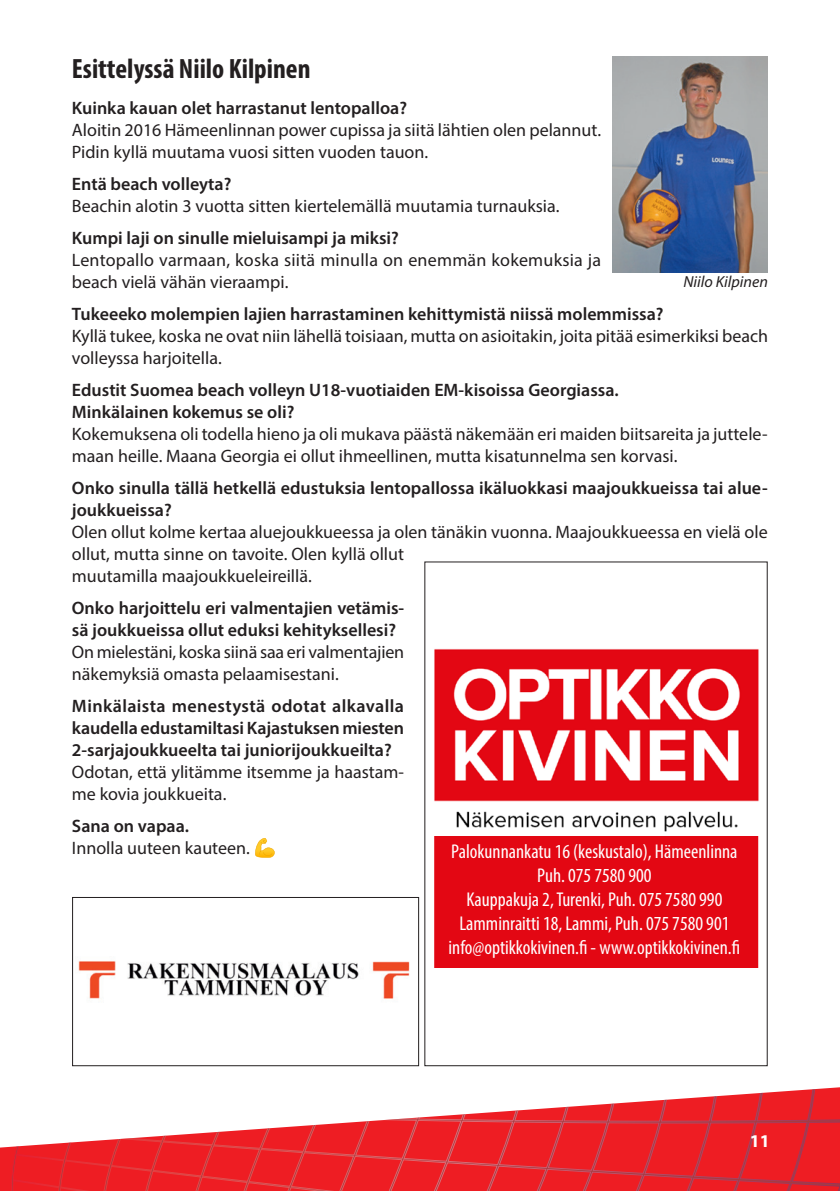
<style>
.page{position:relative;width:840px;height:1191px;background:#fff}
.page>*{position:absolute;margin:0;border:0;box-sizing:border-box;transform-origin:0 0}
.otsikko_uusi{font:700 condensed 28px "Myriad Pro";color:#231f20}
.OTSIKKO{font:condensed 20px "Myriad Pro";color:#fff}
.leipis{font:18px/22px "Myriad Pro";color:#231f20}
.leipis-2{font:600 18px/22px "Myriad Pro";color:#231f20}
.t1{font:700 18px "Myriad Pro";color:#fff}
.Kuvateksti{font:italic 16px "Myriad Pro";color:#231f20}
</style>
<div class="page">
<svg style="left:0;top:1087px;width:839px;height:104px"></svg>
<img style="left:612px;top:57px;width:155px;height:215px">
<img style="left:434px;top:649px;width:325px;height:183px">
<div style="left:434px;top:837px;width:325px;height:130px;background:#e30713"></div>
<img style="left:78px;top:961px;width:332px;height:38px">
<div style="left:72px;top:897px;width:347px;height:169px;border:1px solid #231f20"></div>
<p class="otsikko_uusi" style="left:72px;top:51px;width:240px">Esittelyssä Niilo Kilpinen</p>
<p class="leipis-2" style="left:72px;top:96px;width:336px">Kuinka kauan olet harrastanut lentopalloa?</p>
<p class="leipis" style="left:72px;top:118px;width:530px">Aloitin 2016 Hämeenlinnan power cupissa ja siitä lähtien olen pelannut.<br>Pidin kyllä muutama vuosi sitten vuoden tauon.</p>
<p class="leipis-2" style="left:72px;top:172px;width:161px">Entä beach volleyta?</p>
<p class="leipis" style="left:72px;top:194px;width:489px">Beachin alotin 3 vuotta sitten kiertelemällä muutamia turnauksia.</p>
<p class="leipis-2" style="left:72px;top:226px;width:328px">Kumpi laji on sinulle mieluisampi ja miksi?</p>
<p class="leipis" style="left:72px;top:248px;width:530px">Lentopallo varmaan, koska siitä minulla on enemmän kokemuksia ja beach vielä vähän vieraampi.</p>
<p class="leipis-2" style="left:72px;top:302px;width:593px">Tukeeeko molempien lajien harrastaminen kehittymistä niissä molemmissa?</p>
<p class="leipis" style="left:72px;top:324px;width:697px">Kyllä tukee, koska ne ovat niin lähellä toisiaan, mutta on asioitakin, joita pitää esimerkiksi beach volleyssa harjoitella.</p>
<p class="leipis-2" style="left:72px;top:378px;width:548px">Edustit Suomea beach volleyn U18-vuotiaiden EM-kisoissa Georgiassa.</p>
<p class="leipis-2" style="left:72px;top:400px;width:224px">Minkälainen kokemus se oli?</p>
<p class="leipis" style="left:72px;top:422px;width:697px">Kokemuksena oli todella hieno ja oli mukava päästä näkemään eri maiden biitsareita ja juttele&shy;maan heille. Maana Georgia ei ollut ihmeellinen, mutta kisatunnelma sen korvasi.</p>
<p class="leipis-2" style="left:72px;top:476px;width:697px">Onko sinulla tällä hetkellä edustuksia lentopallossa ikäluokkasi maajoukkueissa tai alue&shy;joukkueissa?</p>
<p class="leipis" style="left:72px;top:520px;width:697px">Olen ollut kolme kertaa aluejoukkueessa ja olen tänäkin vuonna. Maajoukkueessa en vielä ole ollut, mutta sinne on tavoite. Olen kyllä ollut<br>muutamilla maajoukkueleireillä.</p>
<p class="leipis-2" style="left:72px;top:596px;width:333px">Onko harjoittelu eri valmentajien vetämis&shy;sä joukkueissa ollut eduksi kehityksellesi?</p>
<p class="leipis" style="left:72px;top:640px;width:334px">On mielestäni, koska siinä saa eri valmentajien näkemyksiä omasta pelaamisestani.</p>
<p class="leipis-2" style="left:72px;top:694px;width:333px;text-align:justify">Minkälaista menestystä odotat alkavalla kaudella edustamiltasi Kajastuksen miesten 2-sarjajoukkueelta tai juniorijoukkueilta?</p>
<p class="leipis" style="left:72px;top:760px;width:333px">Odotan, että ylitämme itsemme ja haastam&shy;me kovia joukkueita.</p>
<p class="leipis-2" style="left:72px;top:814px;width:119px">Sana on vapaa.</p>
<p class="leipis" style="left:72px;top:836px;width:179px">Innolla uuteen kauteen.</p>
<p class="Kuvateksti" style="left:683px;top:272px;width:86px">Niilo Kilpinen</p>
<p class="OTSIKKO" style="left:451px;top:839px;width:287px">Palokunnankatu 16 (keskustalo), Hämeenlinna</p>
<p class="OTSIKKO" style="left:537px;top:863px;width:116px">Puh. 075 7580 900</p>
<p class="OTSIKKO" style="left:466px;top:887px;width:257px">Kauppakuja 2, Turenki, Puh. 075 7580 990</p>
<p class="OTSIKKO" style="left:459px;top:911px;width:271px">Lamminraitti 18, Lammi, Puh. 075 7580 901</p>
<p class="OTSIKKO" style="left:448px;top:935px;width:293px">info@optikkokivinen.fi - www.optikkokivinen.fi</p>
<p class="t1" style="left:749px;top:1128px;width:21px">11</p>
</div>
